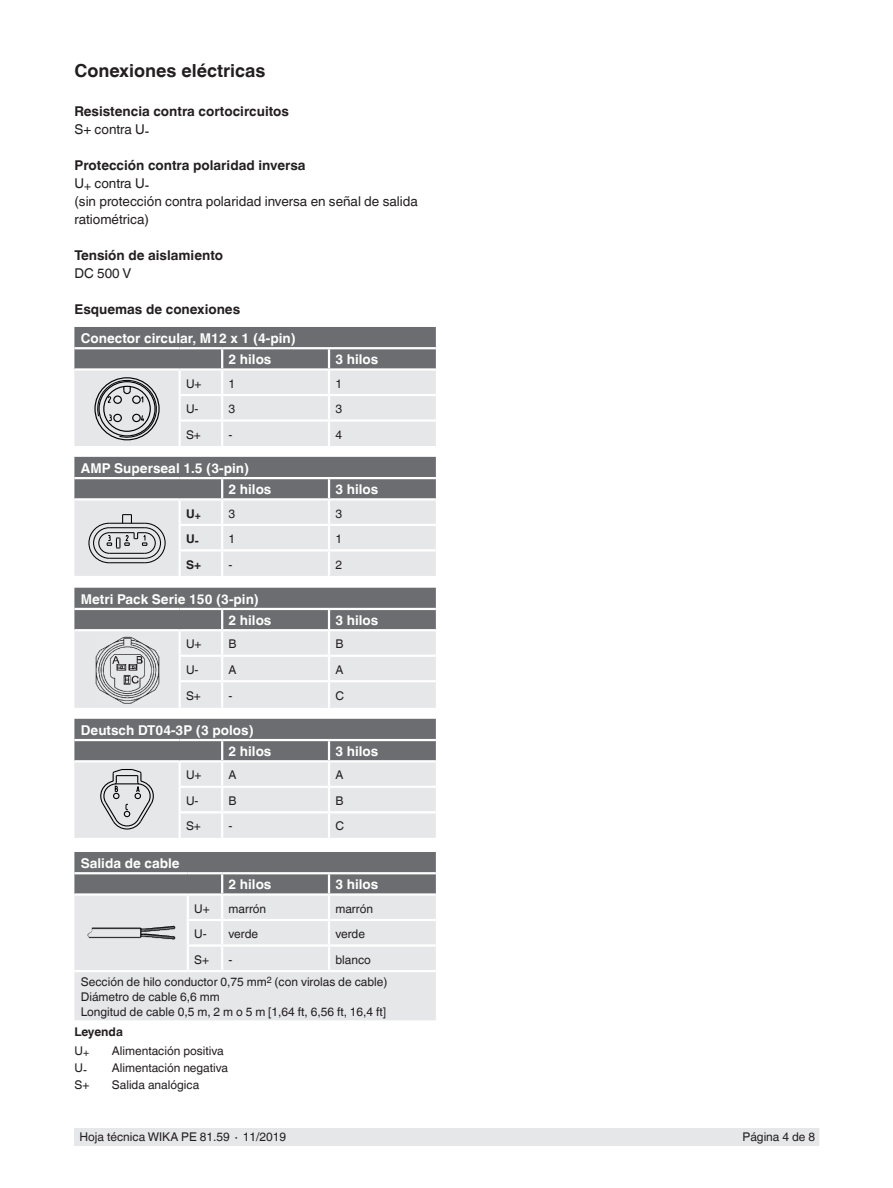
<style>
.page{position:relative;width:893px;height:1188px;background:#fff}
.page>*{position:absolute;margin:0;border:0;box-sizing:border-box;transform-origin:0 0}
.t1{font:700 18px "Helvetica World";color:#231f20}
.t2{font:700 13.5px/21.3px "Helvetica World";color:#fff}
.t3{font:13.5px/18px "Helvetica World";color:#231f20}
.t4{font:700 13.5px "Helvetica World";color:#231f20}
.t5{font:12px/22.4px "Helvetica World";color:#231f20}
.t6{font:700 12px/18.9px "Helvetica World";letter-spacing:-.01em;color:#231f20}
.s1{font-weight:700}
.s2{font-weight:400}
</style>
<div class="page">
<div style="left:75px;top:1128px;width:744px;height:17px;background:#e6e7e9"></div>
<svg style="left:74px;top:327px;width:362px;height:119px;background:#bbbcbe"></svg>
<svg style="left:74px;top:457px;width:362px;height:119px;background:#bdbdc0"></svg>
<svg style="left:74px;top:588px;width:362px;height:120px;background:#b8b9bc"></svg>
<hr style="left:74px;top:629px;width:106px;height:2px;background:#fff">
<hr style="left:180px;top:629px;width:42px;height:2px;background:#fff">
<hr style="left:179px;top:631px;width:2px;height:24px;background:#fff">
<hr style="left:222px;top:629px;width:107px;height:2px;background:#fff">
<hr style="left:221px;top:631px;width:2px;height:24px;background:#fff">
<hr style="left:329px;top:629px;width:107px;height:2px;background:#fff">
<hr style="left:328px;top:631px;width:2px;height:24px;background:#fff">
<hr style="left:179px;top:655px;width:43px;height:2px;background:#fff">
<hr style="left:179px;top:657px;width:2px;height:23px;background:#fff">
<hr style="left:222px;top:655px;width:107px;height:2px;background:#fff">
<hr style="left:221px;top:657px;width:2px;height:23px;background:#fff">
<hr style="left:329px;top:655px;width:107px;height:2px;background:#fff">
<hr style="left:328px;top:657px;width:2px;height:23px;background:#fff">
<hr style="left:179px;top:680px;width:43px;height:2px;background:#fff">
<hr style="left:179px;top:682px;width:2px;height:26px;background:#fff">
<hr style="left:222px;top:680px;width:107px;height:2px;background:#fff">
<hr style="left:221px;top:682px;width:2px;height:26px;background:#fff">
<hr style="left:329px;top:680px;width:107px;height:2px;background:#fff">
<hr style="left:328px;top:682px;width:2px;height:26px;background:#fff">
<svg style="left:94px;top:637px;width:2px;height:67px"></svg>
<img style="left:96px;top:637px;width:64px;height:67px">
<svg style="left:74px;top:719px;width:362px;height:119px;background:#bdbec0"></svg>
<div style="left:74px;top:896px;width:362px;height:124px;background:#e6e7e9"></div>
<svg style="left:74px;top:852px;width:362px;height:41px;background:#757678"></svg>
<hr style="left:187px;top:896px;width:2px;height:23px;background:#fff">
<hr style="left:221px;top:896px;width:2px;height:23px;background:#fff">
<hr style="left:328px;top:896px;width:2px;height:23px;background:#fff">
<hr style="left:187px;top:919px;width:35px;height:2px;background:#fff">
<hr style="left:187px;top:921px;width:2px;height:23px;background:#fff">
<hr style="left:222px;top:919px;width:107px;height:2px;background:#fff">
<hr style="left:221px;top:921px;width:2px;height:23px;background:#fff">
<hr style="left:329px;top:919px;width:107px;height:2px;background:#fff">
<hr style="left:328px;top:921px;width:2px;height:23px;background:#fff">
<hr style="left:187px;top:944px;width:35px;height:3px;background:#fff">
<hr style="left:187px;top:947px;width:2px;height:23px;background:#fff">
<hr style="left:222px;top:944px;width:107px;height:3px;background:#fff">
<hr style="left:221px;top:947px;width:2px;height:23px;background:#fff">
<hr style="left:329px;top:944px;width:107px;height:3px;background:#fff">
<hr style="left:328px;top:947px;width:2px;height:23px;background:#fff">
<hr style="left:74px;top:970px;width:114px;height:2px;background:#fff">
<hr style="left:188px;top:970px;width:34px;height:2px;background:#fff">
<hr style="left:222px;top:970px;width:107px;height:2px;background:#fff">
<hr style="left:329px;top:970px;width:107px;height:2px;background:#fff">
<img style="left:83px;top:921px;width:96px;height:25px">
<h1 class="t1" style="left:74px;top:61px;width:193px">Conexiones eléctricas</h1>
<p class="t4" style="left:74px;top:104px;width:216px">Resistencia contra cortocircuitos</p>
<p class="t3" style="left:74px;top:121px;width:76px">S+ contra U-</p>
<p class="t3" style="left:74px;top:157px;width:345px"><span class="s1">Protección contra polaridad inversa<br></span>U<sub>+</sub> contra U-<br>(sin protección contra polaridad inversa en señal de salida ratiométrica)</p>
<p class="t4" style="left:74px;top:248px;width:150px">Tensión de aislamiento</p>
<p class="t3" style="left:74px;top:265px;width:58px">DC 500 V</p>
<p class="t4" style="left:74px;top:302px;width:167px">Esquemas de conexiones</p>
<p class="t2" style="left:229px;top:328px;width:69px;text-indent:-148px">Conector circular, M12 x 1 (4-pin)<br>2 hilos</p>
<p class="t2" style="left:335px;top:349px;width:44px">3 hilos</p>
<p class="t5" style="left:186px;top:372px;width:17px">U+</p>
<p class="t5" style="left:229px;top:372px;width:8px">1</p>
<p class="t5" style="left:335px;top:372px;width:8px">1</p>
<p class="t5" style="left:186px;top:398px;width:14px">U-</p>
<p class="t5" style="left:229px;top:398px;width:8px">3</p>
<p class="t5" style="left:335px;top:398px;width:8px">3</p>
<p class="t5" style="left:186px;top:423px;width:16px">S+</p>
<p class="t5" style="left:229px;top:423px;width:5px">-</p>
<p class="t5" style="left:335px;top:423px;width:8px">4</p>
<p class="t2" style="left:229px;top:458px;width:44px;text-indent:-148px">AMP Superseal 1.5 (3-pin)<br>2 hilos</p>
<p class="t2" style="left:335px;top:479px;width:44px">3 hilos</p>
<p class="t6" style="left:186px;top:504px;width:16px">U<sub>+</sub></p>
<p class="t5" style="left:229px;top:502px;width:8px">3</p>
<p class="t5" style="left:335px;top:502px;width:8px">3</p>
<p class="t6" style="left:186px;top:530px;width:14px">U-</p>
<p class="t5" style="left:229px;top:528px;width:8px">1</p>
<p class="t5" style="left:335px;top:528px;width:8px">1</p>
<p class="t6" style="left:186px;top:555px;width:17px">S+</p>
<p class="t5" style="left:229px;top:553px;width:5px">-</p>
<p class="t5" style="left:335px;top:553px;width:8px">2</p>
<p class="t2" style="left:229px;top:588px;width:44px;text-indent:-148px">Metri Pack Serie 150 (3-pin)<br>2 hilos</p>
<p class="t2" style="left:335px;top:610px;width:44px">3 hilos</p>
<p class="t5" style="left:186px;top:633px;width:17px">U+</p>
<p class="t5" style="left:229px;top:633px;width:10px">B</p>
<p class="t5" style="left:335px;top:633px;width:10px">B</p>
<p class="t5" style="left:186px;top:659px;width:14px">U-</p>
<p class="t5" style="left:229px;top:659px;width:10px">A</p>
<p class="t5" style="left:335px;top:659px;width:10px">A</p>
<p class="t5" style="left:186px;top:685px;width:16px">S+</p>
<p class="t5" style="left:229px;top:685px;width:5px">-</p>
<p class="t5" style="left:335px;top:685px;width:10px">C</p>
<p class="t2" style="left:229px;top:720px;width:44px;text-indent:-148px">Deutsch DT04-3P (3 polos)<br>2 hilos</p>
<p class="t2" style="left:335px;top:741px;width:44px">3 hilos</p>
<p class="t5" style="left:186px;top:764px;width:17px">U+</p>
<p class="t5" style="left:229px;top:764px;width:10px">A</p>
<p class="t5" style="left:335px;top:764px;width:10px">A</p>
<p class="t5" style="left:186px;top:790px;width:14px">U-</p>
<p class="t5" style="left:229px;top:790px;width:10px">B</p>
<p class="t5" style="left:335px;top:790px;width:10px">B</p>
<p class="t5" style="left:186px;top:815px;width:16px">S+</p>
<p class="t5" style="left:229px;top:815px;width:5px">-</p>
<p class="t5" style="left:335px;top:815px;width:10px">C</p>
<p class="t2" style="left:81px;top:853px;width:100px">Salida de cable</p>
<p class="t2" style="left:229px;top:874px;width:44px">2 hilos</p>
<p class="t2" style="left:335px;top:874px;width:44px">3 hilos</p>
<p class="t5" style="left:194px;top:897px;width:17px">U+</p>
<p class="t5" style="left:229px;top:897px;width:39px">marrón</p>
<p class="t5" style="left:335px;top:897px;width:39px">marrón</p>
<p class="t5" style="left:194px;top:923px;width:14px">U-</p>
<p class="t5" style="left:229px;top:923px;width:31px">verde</p>
<p class="t5" style="left:335px;top:923px;width:31px">verde</p>
<p class="t5" style="left:194px;top:948px;width:16px">S+</p>
<p class="t5" style="left:229px;top:948px;width:5px">-</p>
<p class="t5" style="left:81px;top:948px;width:308px;text-indent:255px">blanco<br>Sección de hilo conductor 0,75 mm<sup>2</sup> (con virolas de cable)</p>
<p class="t5" style="left:81px;top:989px;width:307px;line-height:15px">Diámetro de cable 6,6 mm<br>Longitud de cable 0,5 m, 2 m o 5 m [1,64 ft, 6,56 ft, 16,4 ft]</p>
<p class="t6" style="left:74px;top:1022px;width:50px">Leyenda<br><span class="s2">U</span><sub>+</sub></p>
<p class="t5" style="left:112px;top:1040px;width:113px">Alimentación positiva</p>
<p class="t5" style="left:74px;top:1057px;width:14px">U-</p>
<p class="t5" style="left:112px;top:1057px;width:118px">Alimentación negativa</p>
<p class="t5" style="left:74px;top:1074px;width:16px">S+</p>
<p class="t5" style="left:112px;top:1074px;width:89px">Salida analógica</p>
<p class="t5" style="left:80px;top:1126px;width:208px">Hoja técnica WIKA PE 81.59 ∙ 11/2019</p>
<p class="t5" style="left:743px;top:1126px;width:74px">Página 4 de 8</p>
</div>
